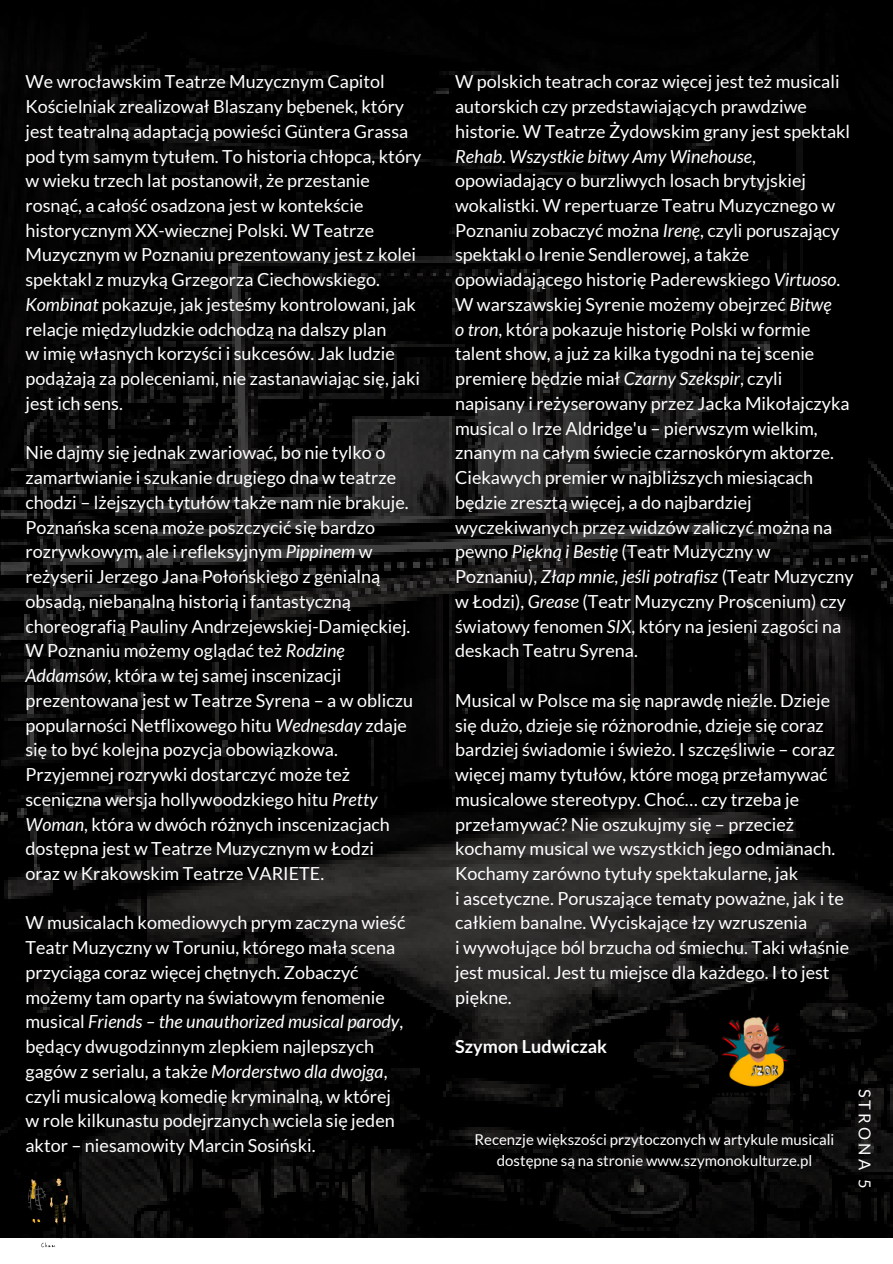
<style>
.page{position:relative;width:893px;height:1264px;background:#fff}
.page>*{position:absolute;margin:0;border:0;box-sizing:border-box;transform-origin:0 0}
.t1{font:18px/24.8px "Lato";color:#fff}
.t2{font:700 18px "Lato";color:#fff}
.t3{font:16.35px "Lato";letter-spacing:.19em;color:#fff}
.t4{font:15px/20.2px "Lato";color:#fff;text-align:center}
.s1{font-style:italic}
</style>
<div class="page">
<img style="left:0;top:0;width:892px;height:1237px">
<img style="left:0;top:1156px;width:112px;height:92px">
<img style="left:707px;top:1009px;width:96px;height:95px">
<p class="t1" style="left:25px;top:69px;width:397px">We wrocławskim Teatrze Muzycznym Capitol Kościelniak zrealizował Blaszany bębenek, który jest teatralną adaptacją powieści Güntera Grassa pod tym samym tytułem. To historia chłopca, który w wieku trzech lat postanowił, że przestanie rosnąć, a całość osadzona jest w kontekście historycznym XX-wiecznej Polski. W Teatrze Muzycznym w Poznaniu prezentowany jest z kolei spektakl z muzyką Grzegorza Ciechowskiego.<br><span class="s1">Kombinat</span> pokazuje, jak jesteśmy kontrolowani, jak relacje międzyludzkie odchodzą na dalszy plan<br>w imię własnych korzyści i sukcesów. Jak ludzie podążają za poleceniami, nie zastanawiając się, jaki jest ich sens.</p>
<p class="t1" style="left:25px;top:440px;width:389px">Nie dajmy się jednak zwariować, bo nie tylko o zamartwianie i szukanie drugiego dna w teatrze chodzi – lżejszych tytułów także nam nie brakuje.<br>Poznańska scena może poszczycić się bardzo rozrywkowym, ale i refleksyjnym <span class="s1">Pippinem</span> w reżyserii Jerzego Jana Połońskiego z genialną obsadą, niebanalną historią i fantastyczną choreografią Pauliny Andrzejewskiej-Damięckiej.<br>W Poznaniu możemy oglądać też <span class="s1">Rodzinę Addamsów</span>, która w tej samej inscenizacji prezentowana jest w Teatrze Syrena – a w obliczu popularności Netflixowego hitu <span class="s1">Wednesday</span> zdaje się to być kolejna pozycja obowiązkowa.<br>Przyjemnej rozrywki dostarczyć może też sceniczna wersja hollywoodzkiego hitu <span class="s1">Pretty Woman</span>, która w dwóch różnych inscenizacjach dostępna jest w Teatrze Muzycznym w Łodzi oraz w Krakowskim Teatrze VARIETE.</p>
<p class="t1" style="left:25px;top:910px;width:381px">W musicalach komediowych prym zaczyna wieść Teatr Muzyczny w Toruniu, którego mała scena przyciąga coraz więcej chętnych. Zobaczyć możemy tam oparty na światowym fenomenie musical <span class="s1">Friends – the unauthorized musical parody</span>, będący dwugodzinnym zlepkiem najlepszych gagów z serialu, a także <span class="s1">Morderstwo dla dwojga</span>, czyli musicalową komedię kryminalną, w której w role kilkunastu podejrzanych wciela się jeden aktor – niesamowity Marcin Sosiński.</p>
<p class="t1" style="left:455px;top:69px;width:400px">W polskich teatrach coraz więcej jest też musicali autorskich czy przedstawiających prawdziwe historie. W Teatrze Żydowskim grany jest spektakl <span class="s1">Rehab</span>. <span class="s1">Wszystkie bitwy Amy Winehouse</span>, opowiadający o burzliwych losach brytyjskiej wokalistki. W repertuarze Teatru Muzycznego w Poznaniu zobaczyć można <span class="s1">Irenę</span>, czyli poruszający spektakl o Irenie Sendlerowej, a także opowiadającego historię Paderewskiego <span class="s1">Virtuoso</span>.<br>W warszawskiej Syrenie możemy obejrzeć <span class="s1">Bitwę<br>o tron</span>, która pokazuje historię Polski w formie talent show, a już za kilka tygodni na tej scenie premierę będzie miał <span class="s1">Czarny Szekspir</span>, czyli napisany i reżyserowany przez Jacka Mikołajczyka musical o Irze Aldridge'u – pierwszym wielkim, znanym na całym świecie czarnoskórym aktorze.<br>Ciekawych premier w najbliższych miesiącach będzie zresztą więcej, a do najbardziej wyczekiwanych przez widzów zaliczyć można na pewno <span class="s1">Piękną i Bestię</span> (Teatr Muzyczny w Poznaniu), <span class="s1">Złap mnie, jeśli potrafisz</span> (Teatr Muzyczny w Łodzi), <span class="s1">Grease</span> (Teatr Muzyczny Proscenium) czy światowy fenomen <span class="s1">SIX</span>, który na jesieni zagości na deskach Teatru Syrena.</p>
<p class="t1" style="left:455px;top:687px;width:395px">Musical w Polsce ma się naprawdę nieźle. Dzieje się dużo, dzieje się różnorodnie, dzieje się coraz bardziej świadomie i świeżo. I szczęśliwie – coraz więcej mamy tytułów, które mogą przełamywać musicalowe stereotypy. Choć… czy trzeba je przełamywać? Nie oszukujmy się – przecież kochamy musical we wszystkich jego odmianach.<br>Kochamy zarówno tytuły spektakularne, jak<br>i ascetyczne. Poruszające tematy poważne, jak i te całkiem banalne. Wyciskające łzy wzruszenia<br>i wywołujące ból brzucha od śmiechu. Taki właśnie jest musical. Jest tu miejsce dla każdego. I to jest piękne.</p>
<p class="t2" style="left:455px;top:1035px;width:153px">Szymon Ludwiczak</p>
<p class="t4" style="left:474px;top:1129px;width:361px">Recenzje większości przytoczonych w artykule musicali dostępne są na stronie www.szymonokulturze.pl</p>
<p class="t3" style="left:874px;top:1088px;width:102px;rotate:90deg">STRONA 5</p>
</div>
